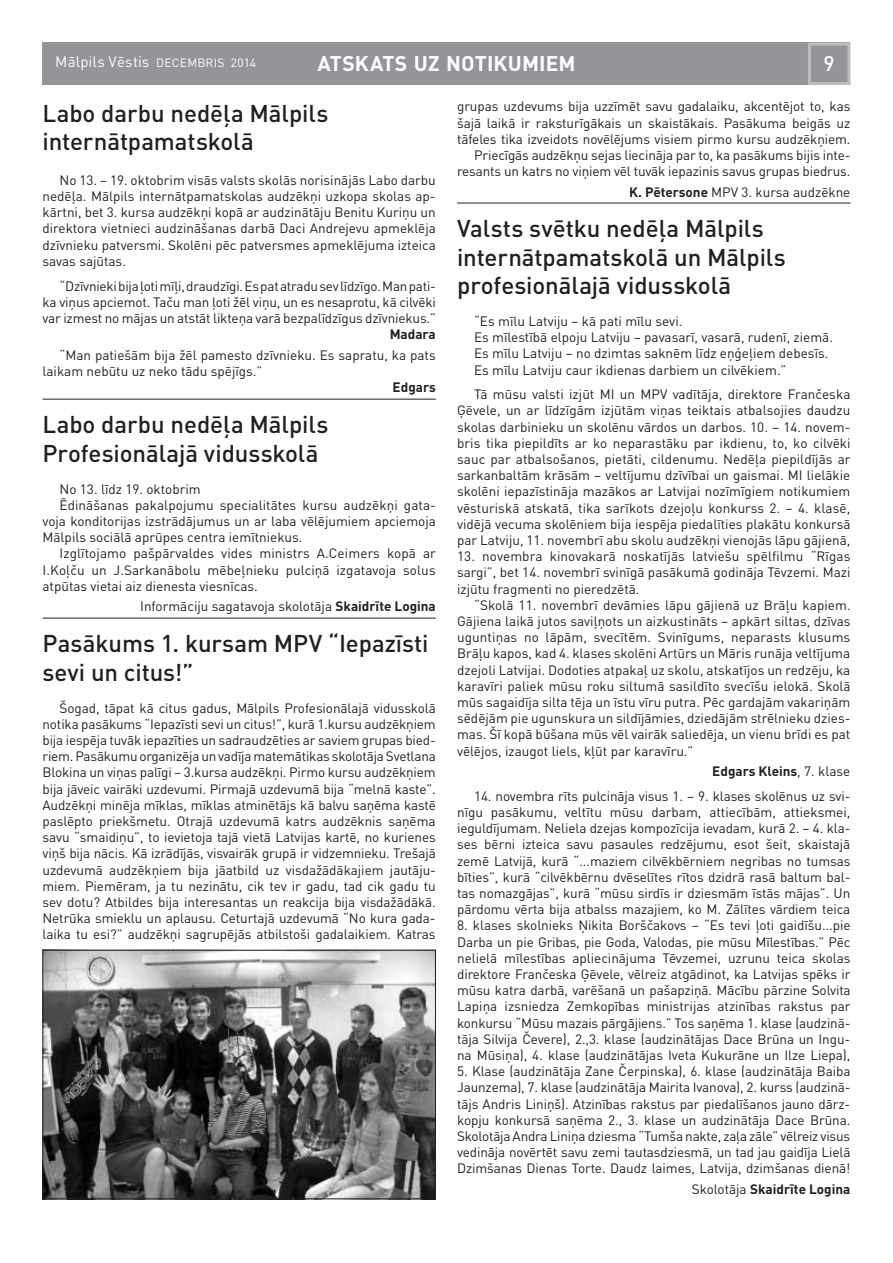
<style>
.page{position:relative;width:893px;height:1263px;background:#fff}
.page>*{position:absolute;margin:0;border:0;box-sizing:border-box;transform-origin:0 0}
.t1{font:500 24px/28.8px "DIN Pro";letter-spacing:-.005em;color:#231f20}
.t2{font:700 21px "DIN Pro";letter-spacing:.005em;color:#fff}
.t3{font:500 21px "DIN Pro";color:#fff}
.t4{font:15px "DIN Pro";letter-spacing:.01em;color:#fff}
.t5{font:13.5px/16.2px "DIN Pro";color:#231f20;text-align:justify}
.t6{font:700 13.5px "DIN Pro";color:#231f20}
.t7{font:12px "DIN Pro";color:#fff}
.s1{font-size:12px}
.s2{font-weight:700}
.s3{font-weight:400}
</style>
<div class="page">
<div style="left:43px;top:43px;width:807px;height:42px;background:#939598"></div>
<div style="left:808px;top:43px;width:42px;height:42px;border:3px solid #bcbdc0"></div>
<img style="left:45px;top:952px;width:389px;height:245px">
<div style="left:43px;top:950px;width:393px;height:249px;border:1px solid #231f20"></div>
<hr style="left:43px;top:399px;width:393px;height:1px;background:#231f20">
<hr style="left:43px;top:618px;width:393px;height:1px;background:#231f20">
<hr style="left:457px;top:203px;width:393px;height:1px;background:#231f20">
<p class="t4" style="left:55px;top:51px;width:133px">Mālpils Vēstis <span class="s1">decembris</span></p>
<p class="t7" style="left:231px;top:54px;width:27px">2014</p>
<h2 class="t2" style="left:317px;top:49px;width:259px">ATSKATS UZ NOTIKUMIEM</h2>
<h2 class="t3" style="left:824px;top:49px;width:13px">9</h2>
<h1 class="t1" style="left:43px;top:98px;width:287px">Labo darbu nedēļa Mālpils internātpamatskolā</h1>
<p class="t5" style="left:43px;top:171px;width:395px;text-indent:17px">No 13. – 19. oktobrim visās valsts skolās norisinājās Labo darbu nedēļa. Mālpils internātpamatskolas audzēkņi uzkopa skolas ap&shy;kārtni, bet 3. kursa audzēkņi kopā ar audzinātāju Benitu Kuriņu un direktora vietnieci audzināšanas darbā Daci Andrejevu apmeklēja dzīvnieku patversmi. Skolēni pēc patversmes apmeklējuma izteica savas sajūtas.</p>
<p class="t5" style="left:43px;top:277px;width:395px;text-indent:17px">“Dzīvnieki bija ļoti mīļi, draudzīgi. Es pat atradu sev līdzīgo. Man pati&shy;ka viņus apciemot. Taču man ļoti žēl viņu, un es nesaprotu, kā cilvēki var izmest no mājas un atstāt likteņa varā bezpalīdzīgus dzīvniekus.”</p>
<p class="t6" style="left:390px;top:325px;width:48px">Madara</p>
<p class="t5" style="left:43px;top:346px;width:395px;text-indent:17px">“Man patiešām bija žēl pamesto dzīvnieku. Es sapratu, ka pats laikam nebūtu uz neko tādu spējīgs.”</p>
<p class="t6" style="left:393px;top:378px;width:45px">Edgars</p>
<h1 class="t1" style="left:43px;top:409px;width:287px">Labo darbu nedēļa Mālpils<br>Profesionālajā vidusskolā</h1>
<p class="t5" style="left:60px;top:480px;width:143px">No 13. līdz 19. oktobrim</p>
<p class="t5" style="left:60px;top:496px;width:378px">Ēdināšanas pakalpojumu specialitātes kursu audzēkņi gata-</p>
<p class="t5" style="left:43px;top:512px;width:395px">voja konditorijas izstrādājumus un ar laba vēlējumiem apciemoja</p>
<p class="t5" style="left:43px;top:529px;width:262px">Mālpils sociālā aprūpes centra iemītniekus.</p>
<p class="t5" style="left:60px;top:545px;width:378px">Izglītojamo pašpārvaldes vides ministrs A.Ceimers kopā ar</p>
<p class="t5" style="left:43px;top:561px;width:395px">I.Koļču un J.Sarkanābolu mēbeļnieku pulciņā izgatavoja solus</p>
<p class="t5" style="left:43px;top:577px;width:217px">atpūtas vietai aiz dienesta viesnīcas.</p>
<p class="t5" style="left:140px;top:598px;width:297px">Informāciju sagatavoja skolotāja <span class="s2">Skaidrīte Logina</span></p>
<h1 class="t1" style="left:43px;top:628px;width:388px">Pasākums 1. kursam M PV “I epazīsti sevi un citus!”</h1>
<p class="t5" style="left:43px;top:699px;width:395px;text-indent:17px">Šogad, tāpat kā citus gadus, Mālpils Profesionālajā vidusskolā notika pasākums “Iepazīsti sevi un citus!”, kurā 1.kursu audzēkņiem bija iespēja tuvāk iepazīties un sadraudzēties ar saviem grupas bied&shy;riem. Pasākumu organizēja un vadīja matemātikas skolotāja Svetlana Blokina un viņas palīgi – 3.kursa audzēkņi. Pirmo kursu audzēkņiem bija jāveic vairāki uzdevumi. Pirmajā uzdevumā bija “melnā kaste”.<br>Audzēkņi minēja mīklas, mīklas atminētājs kā balvu saņēma kastē paslēpto priekšmetu. Otrajā uzdevumā katrs audzēknis saņēma savu “smaidiņu”, to ievietoja tajā vietā Latvijas kartē, no kurienes viņš bija nācis. Kā izrādījās, visvairāk grupā ir vidzemnieku. Trešajā uzdevumā audzēkņiem bija jāatbild uz visdažādākajiem jautāju&shy;miem. Piemēram, ja tu nezinātu, cik tev ir gadu, tad cik gadu tu sev dotu? Atbildes bija interesantas un reakcija bija visdažādākā.<br>Netrūka smieklu un aplausu. Ceturtajā uzdevumā “No kura gada&shy;laika tu esi?” audzēkņi sagrupējās atbilstoši gadalaikiem. Katras</p>
<p class="t5" style="left:457px;top:98px;width:395px;text-align:right">grupas uzdevums bija uzzīmēt savu gadalaiku, akcentējot to, kas šajā laikā ir raksturīgākais un skaistākais. Pasākuma beigās uz tāfeles tika izveidots novēlējums visiem pirmo kursu audzēkņiem.<br>Priecīgās audzēkņu sejas liecināja par to, ka pasākums bijis inte&shy;resants un katrs no viņiem vēl tuvāk iepazinis savus grupas biedrus.</p>
<p class="t5" style="left:629px;top:183px;width:223px"><span class="s2">K. Pētersone</span> MPV 3. kursa audzēkne</p>
<h1 class="t1" style="left:457px;top:213px;width:330px">Valsts svētku nedēļa Mālpils internātpamatskolā un Mālpils profesionālajā vidusskolā</h1>
<p class="t5" style="left:474px;top:312px;width:360px;text-align:left">“Es mīlu Latviju – kā pati mīlu sevi.<br>Es mīlestībā elpoju Latviju – pavasarī, vasarā, rudenī, ziemā.<br>Es mīlu Latviju – no dzimtas saknēm līdz eņģeļiem debesīs.<br>Es mīlu Latviju caur ikdienas darbiem un cilvēkiem.”</p>
<p class="t5" style="left:457px;top:386px;width:395px;text-indent:17px">Tā mūsu valsti izjūt MI un MPV vadītāja, direktore Frančeska Ģēvele, un ar līdzīgām izjūtām viņas teiktais atbalsojies daudzu skolas darbinieku un skolēnu vārdos un darbos. 10. – 14. novem&shy;bris tika piepildīts ar ko neparastāku par ikdienu, to, ko cilvēki sauc par atbalsošanos, pietāti, cildenumu. Nedēļa piepildījās ar sarkanbaltām krāsām – veltījumu dzīvībai un gaismai. MI lielākie skolēni iepazīstināja mazākos ar Latvijai nozīmīgiem notikumiem vēsturiskā atskatā, tika sarīkots dzejoļu konkurss 2. – 4. klasē, vidējā vecuma skolēniem bija iespēja piedalīties plakātu konkursā par Latviju, 11. novembrī abu skolu audzēkņi vienojās lāpu gājienā,</p>
<p class="t5" style="left:457px;top:548px;width:395px">13. novembra kinovakarā noskatījās latviešu spēlfilmu “Rīgas sargi”, bet 14. novembrī svinīgā pasākumā godināja Tēvzemi. Mazi izjūtu fragmenti no pieredzētā.</p>
<p class="t5" style="left:457px;top:596px;width:395px;text-indent:17px">“Skolā 11. novembrī devāmies lāpu gājienā uz Brāļu kapiem.<br>Gājiena laikā jutos saviļņots un aizkustināts – apkārt siltas, dzīvas uguntiņas no lāpām, svecītēm. Svinīgums, neparasts klusums Brāļu kapos, kad 4. klases skolēni Artūrs un Māris runāja veltījuma dzejoli Latvijai. Dodoties atpakaļ uz skolu, atskatījos un redzēju, ka karavīri paliek mūsu roku siltumā sasildīto svecīšu ielokā. Skolā mūs sagaidīja silta tēja un īstu vīru putra. Pēc gardajām vakariņām sēdējām pie ugunskura un sildījāmies, dziedājām strēlnieku dzies&shy;mas. Šī kopā būšana mūs vēl vairāk saliedēja, un vienu brīdi es pat vēlējos, izaugot liels, kļūt par karavīru.”</p>
<p class="t6" style="left:712px;top:762px;width:140px">Edgars Kleins<span class="s3">, 7. klase</span></p>
<p class="t5" style="left:457px;top:787px;width:395px;text-indent:17px">14. novembra rīts pulcināja visus 1. – 9. klases skolēnus uz svi&shy;nīgu pasākumu, veltītu mūsu darbam, attiecībām, attieksmei, ieguldījumam. Neliela dzejas kompozīcija ievadam, kurā 2. – 4. kla&shy;ses bērni izteica savu pasaules redzējumu, esot šeit, skaistajā zemē Latvijā, kurā “...maziem cilvēkbērniem negribas no tumsas bīties”, kurā “cilvēkbērnu dvēselītes rītos dzidrā rasā baltum bal&shy;tas nomazgājas”, kurā “mūsu sirdīs ir dziesmām īstās mājas”. Un pārdomu vērta bija atbalss mazajiem, ko M. Zālītes vārdiem teica</p>
<p class="t5" style="left:457px;top:917px;width:395px">8. klases skolnieks Ņikita Borščakovs – “Es tevi ļoti gaidīšu...pie Darba un pie Gribas, pie Goda, Valodas, pie mūsu Mīlestības.” Pēc nelielā mīlestības apliecinājuma Tēvzemei, uzrunu teica skolas direktore Frančeska Ģēvele, vēlreiz atgādinot, ka Latvijas spēks ir mūsu katra darbā, varēšanā un pašapziņā. Mācību pārzine Solvita Lapiņa izsniedza Zemkopības ministrijas atzinības rakstus par konkursu “Mūsu mazais pārgājiens.” Tos saņēma 1. klase (audzinā&shy;tāja Silvija Čevere), 2.,3. klase (audzinātājas Dace Brūna un Ingu&shy;na Mūsiņa), 4. klase (audzinātājas Iveta Kukurāne un Ilze Liepa),</p>
<p class="t5" style="left:457px;top:1063px;width:395px">5. Klase (audzinātāja Zane Čerpinska), 6. klase (audzinātāja Baiba Jaunzema), 7. klase (audzinātāja Mairita Ivanova), 2. kurss (audzinā&shy;tājs Andris Liniņš). Atzinības rakstus par piedalīšanos jauno dārz&shy;kopju konkursā saņēma 2., 3. klase un audzinātāja Dace Brūna.<br>Skolotāja Andra Liniņa dziesma “Tumša nakte, zaļa zāle” vēlreiz visus vedināja novērtēt savu zemi tautasdziesmā, un tad jau gaidīja Lielā Dzimšanas Dienas Torte. Daudz laimes, Latvija, dzimšanas dienā!</p>
<p class="t6" style="left:692px;top:1180px;width:160px"><span class="s3">Skolotāja</span> Skaidrīte Logina</p>
</div>
